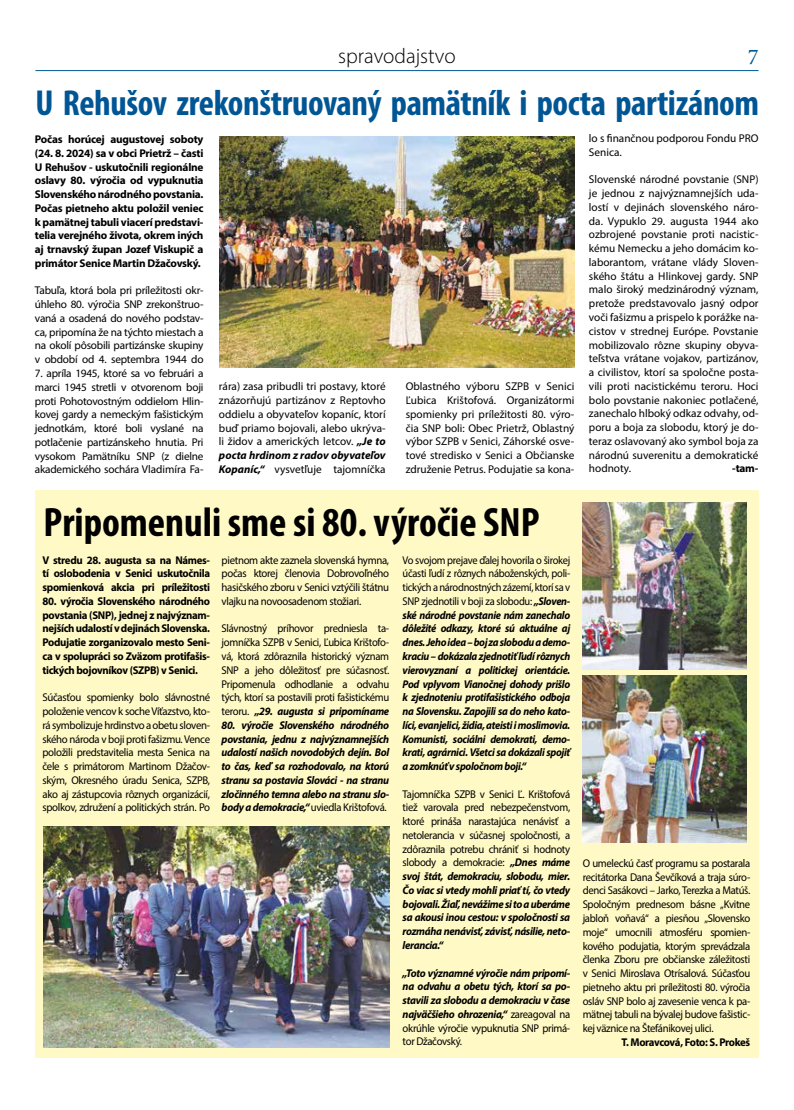
<style>
.page{position:relative;width:794px;height:1110px;background:#fff}
.page>*{position:absolute;margin:0;border:0;box-sizing:border-box;transform-origin:0 0}
.t1{font:700 condensed 41.25px "Myriad Pro";color:#000}
.t2{font:700 condensed 36.25px "Myriad Pro";letter-spacing:-.01em;color:#005695}
.t3{font:22.5px "Minion Pro";color:#005995}
.t4{font:300 21.25px "Myriad Pro";color:#000}
.t5{font:11.25px/13.8px "Myriad Pro";letter-spacing:-.02em;color:#000;text-align:justify}
.t6{font:italic 700 11.25px/13.8px "Myriad Pro";letter-spacing:-.03em;color:#000;text-align:justify;scale:.95 1}
.t7{font:11.25px/13.8px "Myriad Pro";letter-spacing:-.02em;color:#000;text-align:justify;scale:.95 1}
.t8{font:italic 700 11.25px/13.8px "Myriad Pro";letter-spacing:-.03em;color:#000;text-align:justify;scale:.93 1}
.t9{font:11.25px/13.8px "Myriad Pro";letter-spacing:-.02em;color:#000;text-align:justify;scale:.96 1}
.t10{font:700 11.25px/13.8px "Myriad Pro";letter-spacing:-.03em;color:#000;text-align:justify;scale:.96 1}
.t11{font:700 11.25px/13.8px "Myriad Pro";letter-spacing:-.03em;color:#000;text-align:justify}
.t12{font:11.25px/13.8px "Myriad Pro";color:#000}
.s1{font-weight:700;font-style:italic}
.s2{font-weight:400;font-style:normal}
</style>
<div class="page">
<hr style="left:35px;top:70px;width:723px;height:1px;background:#005995">
<img style="left:219px;top:136px;width:355px;height:231px">
<div style="left:35px;top:490px;width:723px;height:567px;background:#fff9c5"></div>
<img style="left:43px;top:826px;width:346px;height:221px">
<img style="left:582px;top:502px;width:165px;height:167px">
<img style="left:582px;top:675px;width:165px;height:167px">
<h3 class="t4" style="left:338px;top:43px;width:119px">spravodajstvo</h3>
<h3 class="t3" style="left:747px;top:42px;width:12px">7</h3>
<h2 class="t2" style="left:36px;top:80px;width:725px">U Rehušov zrekonštruovaný pamätník i pocta partizánom</h2>
<p class="t11" style="left:35px;top:132px;width:170px">Počas horúcej augustovej soboty (24. 8. 2024) sa v obci Prietrž – časti U Rehušov - uskutočnili regionálne oslavy 80. výročia od vypuknutia Slovenského národného povstania.<br>Počas pietneho aktu položil veniec k pamätnej tabuli viacerí predstavi&shy;telia verejného života, okrem iných aj trnavský župan Jozef Viskupič a primátor Senice Martin Džačovský.</p>
<p class="t5" style="left:35px;top:283px;width:170px">Tabuľa, ktorá bola pri príležitosti okr&shy;úhleho 80. výročia SNP zrekonštruo&shy;vaná a osadená do nového podstav&shy;ca, pripomína že na týchto miestach a na okolí pôsobili partizánske skupiny v období od 4. septembra 1944 do</p>
<p class="t5" style="left:35px;top:366px;width:170px">7. apríla 1945, ktoré sa vo februári a marci 1945 stretli v otvorenom boji proti Pohotovostným oddielom Hlin&shy;kovej gardy a nemeckým fašistickým jednotkám, ktoré boli vyslané na potlačenie partizánskeho hnutia. Pri vysokom Pamätníku SNP (z dielne akademického sochára Vladimíra Fa-</p>
<p class="t12" style="left:589px;top:131px;width:171px">lo s finančnou podporou Fondu PRO<br>Senica.</p>
<p class="t5" style="left:589px;top:172px;width:171px">Slovenské národné povstanie (SNP) je jednou z najvýznamnejších uda&shy;lostí v dejinách slovenského náro&shy;da. Vypuklo 29. augusta 1944 ako ozbrojené povstanie proti nacistic&shy;kému Nemecku a jeho domácim ko&shy;laborantom, vrátane vlády Sloven&shy;ského štátu a Hlinkovej gardy. SNP malo široký medzinárodný význam, pretože predstavovalo jasný odpor voči fašizmu a prispelo k porážke na&shy;cistov v strednej Európe. Povstanie mobilizovalo rôzne skupiny obyva&shy;teľstva vrátane vojakov, partizánov, a civilistov, ktorí sa spoločne posta&shy;vili proti nacistickému teroru. Hoci bolo povstanie nakoniec potlačené, zanechalo hlboký odkaz odvahy, od&shy;poru a boja za slobodu, ktorý je do&shy;teraz oslavovaný ako symbol boja za národnú suverenitu a demokratické hodnoty.</p>
<p class="t5" style="left:219px;top:379px;width:168px">rára) zasa pribudli tri postavy, ktoré znázorňujú partizánov z Reptovho oddielu a obyvateľov kopaníc, ktorí buď priamo bojovali, alebo ukrýva&shy;li židov a amerických letcov. <span class="s1">„Je to pocta hrdinom z radov obyvateľov Kopaníc,“</span> vysvetľuje tajomníčka</p>
<p class="t5" style="left:406px;top:379px;width:170px">Oblastného výboru SZPB v Senici Ľubica Krištofová. Organizátormi spomienky pri príležitosti 80. výro&shy;čia SNP boli: Obec Prietrž, Oblastný výbor SZPB v Senici, Záhorské osve&shy;tové stredisko v Senici a Občianske združenie Petrus. Podujatie sa kona-</p>
<p class="t11" style="left:732px;top:461px;width:28px">-tam-</p>
<h1 class="t1" style="left:43px;top:496px;width:498px">Pripomenuli sme si 80. výročie SNP</h1>
<p class="t8" style="left:402px;top:552px;width:182px"><span class="s2">Vo svojom prejave ďalej hovorila o širokej účasti ľudí z rôznych náboženských, poli&shy;tických a národnostných zázemí, ktorí sa v SNP zjednotili v boji za slobodu:</span> „Sloven&shy;ské národné povstanie nám zanechalo dôležité odkazy, ktoré sú aktuálne aj dnes. Jeho idea – boj za slobodu a demo&shy;kraciu – dokázala zjednotiť ľudí rôznych vierovyznaní a politickej orientácie.<br>Pod vplyvom Vianočnej dohody prišlo k zjednoteniu protifašistického odboja na Slovensku. Zapojili sa do neho kato&shy;líci, evanjelici, židia, ateisti i moslimovia.<br>Komunisti, sociálni demokrati, demo&shy;krati, agrárnici. Všetci sa dokázali spojiť a zomknúť v spoločnom boji.“</p>
<p class="t6" style="left:402px;top:786px;width:178px"><span class="s2">Tajomníčka SZPB v Senici Ľ. Krištofová tiež varovala pred nebezpečenstvom, ktoré prináša narastajúca nenávisť a netolerancia v súčasnej spoločnosti, a zdôraznila potrebu chrániť si hodnoty slobody a demokracie:</span> „Dnes máme svoj štát, demokraciu, slobodu, mier.<br>Čo viac si vtedy mohli priať tí, čo vtedy bojovali. Žiaľ, nevážime si to a uberáme sa akousi inou cestou: v spoločnosti sa rozmáha nenávisť, závisť, násilie, neto&shy;lerancia.“</p>
<p class="t6" style="left:402px;top:965px;width:178px">„Toto významné výročie nám pripomí&shy;na odvahu a obetu tých, ktorí sa po&shy;stavili za slobodu a demokraciu v čase najväčšieho ohrozenia,“ <span class="s2">zareagoval na okrúhle výročie vypuknutia SNP primá&shy;tor Džačovský.</span></p>
<p class="t9" style="left:222px;top:552px;width:176px">pietnom akte zaznela slovenská hymna, počas ktorej členovia Dobrovoľného hasičského zboru v Senici vztýčili štátnu vlajku na novoosadenom stožiari.</p>
<p class="t7" style="left:222px;top:621px;width:178px">Slávnostný príhovor predniesla ta&shy;jomníčka SZPB v Senici, Ľubica Krištofo&shy;vá, ktorá zdôraznila historický význam SNP a jeho dôležitosť pre súčasnosť.<br>Pripomenula odhodlanie a odvahu tých, ktorí sa postavili proti fašistickému teroru. <span class="s1">„29. augusta si pripomíname</span></p>
<p class="t6" style="left:222px;top:717px;width:178px">80. výročie Slovenského národného povstania, jednu z najvýznamnejších udalostí našich novodobých dejín. Bol to čas, keď sa rozhodovalo, na ktorú stranu sa postavia Slováci - na stranu zločinného temna alebo na stranu slo&shy;body a demokracie,“ <span class="s2">uviedla Krištofová.</span></p>
<p class="t10" style="left:42px;top:552px;width:176px">V stredu 28. augusta sa na Námes&shy;tí oslobodenia v Senici uskutočnila spomienková akcia pri príležitosti</p>
<p class="t10" style="left:42px;top:593px;width:176px">80. výročia Slovenského národného povstania (SNP), jednej z najvýznam&shy;nejších udalostí v dejinách Slovenska.<br>Podujatie zorganizovalo mesto Seni&shy;ca v spolupráci so Zväzom protifašis&shy;tických bojovníkov (SZPB) v Senici.</p>
<p class="t9" style="left:42px;top:690px;width:176px">Súčasťou spomienky bolo slávnostné položenie vencov k soche Víťazstvo, kto&shy;rá symbolizuje hrdinstvo a obetu sloven&shy;ského národa v boji proti fašizmu. Vence položili predstavitelia mesta Senica na čele s primátorom Martinom Džačov&shy;ským, Okresného úradu Senica, SZPB, ako aj zástupcovia rôznych organizácií, spolkov, združení a politických strán. Po</p>
<p class="t7" style="left:582px;top:855px;width:178px">O umeleckú časť programu sa postarala recitátorka Dana Ševčíková a traja súro&shy;denci Sasákovci – Jarko, Terezka a Matúš.<br>Spoločným prednesom básne „Kvitne jabloň voňavá“ a piesňou „Slovensko moje“ umocnili atmosféru spomien&shy;kového podujatia, ktorým sprevádzala členka Zboru pre občianske záležitosti v Senici Miroslava Otrísalová. Súčasťou pietneho aktu pri príležitosti 80. výročia osláv SNP bolo aj zavesenie venca k pa&shy;mätnej tabuli na bývalej budove fašistic&shy;kej väznice na Štefánikovej ulici.</p>
<p class="t10" style="left:621px;top:1034px;width:136px">T. Moravcová, Foto: S. Prokeš</p>
</div>
